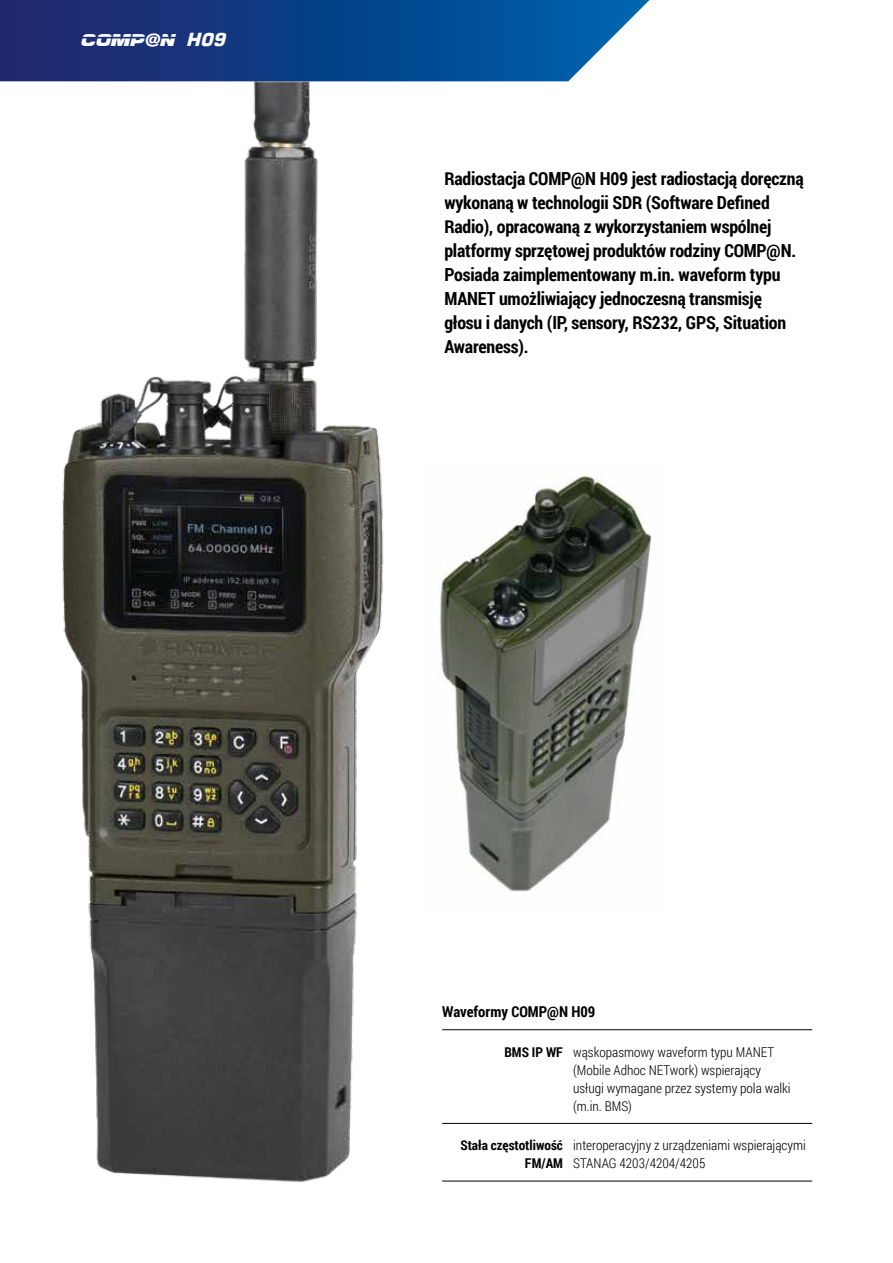
<style>
.page{position:relative;width:893px;height:1263px;background:#fff}
.page>*{position:absolute;margin:0;border:0;box-sizing:border-box;transform-origin:0 0}
.t1{font:700 18px/24px "Roboto Condensed";letter-spacing:-.01em;color:#000}
.t2{font:18px "WBE";color:#fff}
.t3{font:700 15px "Roboto Condensed";color:#000}
.t4{font:300 13.5px/18px "Roboto Condensed";color:#000}
.t5{font:700 13.5px/18px "Roboto Condensed";color:#000;text-align:right}
.s1{font-family:"Square 721 EU";font-weight:700;font-style:italic}
.s2{font-weight:700}
</style>
<div class="page">
<svg style="left:0;top:0;width:649px;height:81px;background:#1a4c8f"></svg>
<hr style="left:442px;top:1029px;width:127px;height:1px;background:#000">
<hr style="left:569px;top:1029px;width:243px;height:1px;background:#000">
<hr style="left:442px;top:1123px;width:127px;height:1px;background:#000">
<hr style="left:569px;top:1123px;width:243px;height:1px;background:#000">
<hr style="left:442px;top:1181px;width:127px;height:1px;background:#000">
<hr style="left:569px;top:1181px;width:243px;height:1px;background:#000">
<img style="left:443px;top:476px;width:211px;height:416px">
<img style="left:0;top:81px;width:443px;height:1101px">
<p class="t2" style="left:81px;top:30px;width:152px">COMP@N <span class="s1">H09</span></p>
<p class="t1" style="left:444px;top:166px;width:361px">Radiostacja COMP@N H09 jest radiostacją doręczną wykonaną w technologii SDR (Software Defined Radio), opracowaną z wykorzystaniem wspólnej platformy sprzętowej produktów rodziny COMP@N.<br>Posiada zaimplementowany m.in. waveform typu MANET umożliwiający jednoczesną transmisję głosu i danych (IP, sensory, RS232, GPS, Situation Awareness).</p>
<p class="t3" style="left:442px;top:1001px;width:155px">Waveformy COMP@N H09</p>
<p class="t4" style="left:573px;top:1042px;width:219px;text-indent:-69px"><span class="s2">BMS IP WF</span> wąskopasmowy waveform typu MANET (Mobile Adhoc NETwork) wspierający usługi wymagane przez systemy pola walki (m.in. BMS)</p>
<p class="t5" style="left:460px;top:1136px;width:104px">Stała częstotliwość<br>FM/AM</p>
<p class="t4" style="left:573px;top:1136px;width:234px">interoperacyjny z urządzeniami wspierającymi<br>STANAG 4203/4204/4205</p>
</div>
